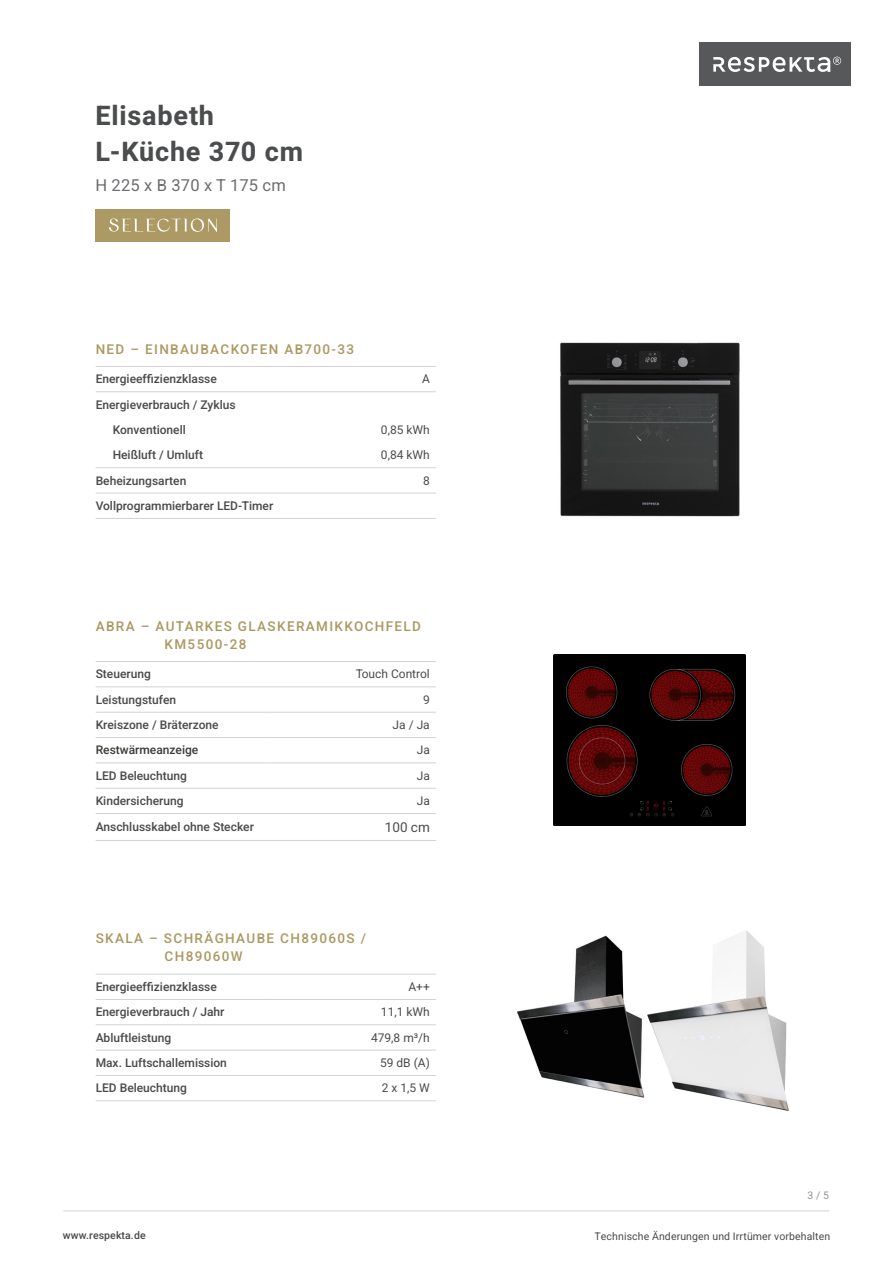
<style>
.page{position:relative;width:893px;height:1263px;background:#fff}
.page>*{position:absolute;margin:0;border:0;box-sizing:border-box;transform-origin:0 0}
.t1{font:27px "Heebo";letter-spacing:.03em;color:#4b4c4d}
.t2{font:16.5px "Heebo";letter-spacing:.01em;color:#6c6d70}
.t3{font:13.5px "Heebo";letter-spacing:.1em;color:#ad9963}
.t4{font:13.5px "Heebo";color:#4b4c4d}
.t5{font:12px "Heebo";color:#4b4c4d}
.t6{font:12px "Heebo";color:#3d3d3b}
.t7{font:10.5px "Heebo";letter-spacing:.01em;color:#4b4c4d}
.t8{font:10.5px "Heebo";color:#939598}
</style>
<div class="page">
<div style="left:699px;top:43px;width:151px;height:43px;background:#57585a"></div>
<svg style="left:713px;top:57px;width:128px;height:15px"></svg>
<hr style="left:63px;top:1210px;width:766px;height:1px;background:#d1d2d4">
<hr style="left:96px;top:366px;width:170px;height:1px;background:#d1d2d4">
<hr style="left:266px;top:366px;width:170px;height:1px;background:#d1d2d4">
<hr style="left:96px;top:391px;width:170px;height:1px;background:#d1d2d4">
<hr style="left:266px;top:391px;width:170px;height:1px;background:#d1d2d4">
<hr style="left:96px;top:467px;width:170px;height:1px;background:#d1d2d4">
<hr style="left:266px;top:467px;width:170px;height:1px;background:#d1d2d4">
<hr style="left:96px;top:493px;width:170px;height:1px;background:#d1d2d4">
<hr style="left:266px;top:493px;width:170px;height:1px;background:#d1d2d4">
<hr style="left:96px;top:518px;width:170px;height:1px;background:#d1d2d4">
<hr style="left:266px;top:518px;width:170px;height:1px;background:#d1d2d4">
<hr style="left:96px;top:661px;width:170px;height:1px;background:#d1d2d4">
<hr style="left:266px;top:661px;width:170px;height:1px;background:#d1d2d4">
<hr style="left:96px;top:686px;width:170px;height:1px;background:#d1d2d4">
<hr style="left:266px;top:686px;width:170px;height:1px;background:#d1d2d4">
<hr style="left:96px;top:712px;width:170px;height:1px;background:#d1d2d4">
<hr style="left:266px;top:712px;width:170px;height:1px;background:#d1d2d4">
<hr style="left:96px;top:737px;width:170px;height:1px;background:#d1d2d4">
<hr style="left:266px;top:737px;width:170px;height:1px;background:#d1d2d4">
<hr style="left:96px;top:762px;width:170px;height:1px;background:#d1d2d4">
<hr style="left:266px;top:762px;width:170px;height:1px;background:#d1d2d4">
<hr style="left:96px;top:788px;width:170px;height:1px;background:#d1d2d4">
<hr style="left:266px;top:788px;width:170px;height:1px;background:#d1d2d4">
<hr style="left:96px;top:813px;width:170px;height:1px;background:#d1d2d4">
<hr style="left:266px;top:813px;width:170px;height:1px;background:#d1d2d4">
<hr style="left:96px;top:840px;width:170px;height:1px;background:#d1d2d4">
<hr style="left:266px;top:840px;width:170px;height:1px;background:#d1d2d4">
<hr style="left:96px;top:974px;width:170px;height:1px;background:#d1d2d4">
<hr style="left:266px;top:974px;width:170px;height:1px;background:#d1d2d4">
<hr style="left:96px;top:999px;width:170px;height:1px;background:#d1d2d4">
<hr style="left:266px;top:999px;width:170px;height:1px;background:#d1d2d4">
<hr style="left:96px;top:1024px;width:170px;height:1px;background:#d1d2d4">
<hr style="left:266px;top:1024px;width:170px;height:1px;background:#d1d2d4">
<hr style="left:96px;top:1050px;width:170px;height:1px;background:#d1d2d4">
<hr style="left:266px;top:1050px;width:170px;height:1px;background:#d1d2d4">
<hr style="left:96px;top:1075px;width:170px;height:1px;background:#d1d2d4">
<hr style="left:266px;top:1075px;width:170px;height:1px;background:#d1d2d4">
<hr style="left:96px;top:1100px;width:170px;height:1px;background:#d1d2d4">
<hr style="left:266px;top:1100px;width:170px;height:1px;background:#d1d2d4">
<div style="left:96px;top:209px;width:134px;height:33px;background:#ad9963"></div>
<svg style="left:109px;top:218px;width:108px;height:14px"></svg>
<img style="left:553px;top:655px;width:193px;height:170px">
<img style="left:560px;top:342px;width:180px;height:175px">
<img style="left:517px;top:935px;width:128px;height:163px">
<img style="left:647px;top:930px;width:142px;height:181px">
<p class="t1" style="left:95px;top:97px;width:120px">Elisabeth</p>
<p class="t1" style="left:95px;top:133px;width:209px">L-Küche 370 cm</p>
<p class="t2" style="left:95px;top:174px;width:192px">H 225 x B 370 x T 175 cm</p>
<p class="t3" style="left:96px;top:339px;width:260px">NED – EINBAUBACKOFEN AB700-33</p>
<p class="t5" style="left:96px;top:371px;width:123px">Energieeffizienzklasse</p>
<p class="t5" style="left:422px;top:371px;width:9px">A</p>
<p class="t5" style="left:96px;top:396px;width:142px">Energieverbrauch / Zyklus</p>
<p class="t5" style="left:113px;top:421px;width:75px">Konventionell</p>
<p class="t5" style="left:381px;top:421px;width:50px">0,85 kWh</p>
<p class="t5" style="left:113px;top:447px;width:92px">Heißluft / Umluft</p>
<p class="t5" style="left:381px;top:447px;width:50px">0,84 kWh</p>
<p class="t5" style="left:96px;top:472px;width:92px">Beheizungsarten</p>
<p class="t5" style="left:423px;top:472px;width:8px">8</p>
<p class="t5" style="left:96px;top:497px;width:179px">Vollprogrammierbarer LED-Timer</p>
<p class="t3" style="left:96px;top:617px;width:327px">ABRA – AUTARKES GLASKERAMIKKOCHFELD</p>
<p class="t3" style="left:165px;top:635px;width:83px">KM5500-28</p>
<p class="t5" style="left:96px;top:666px;width:57px">Steuerung</p>
<p class="t5" style="left:356px;top:666px;width:76px">Touch Control</p>
<p class="t5" style="left:96px;top:691px;width:82px">Leistungstufen</p>
<p class="t5" style="left:423px;top:691px;width:8px">9</p>
<p class="t5" style="left:96px;top:716px;width:124px">Kreiszone / Bräterzone</p>
<p class="t5" style="left:393px;top:716px;width:39px">Ja / Ja</p>
<p class="t6" style="left:96px;top:742px;width:104px">Restwärmeanzeige</p>
<p class="t5" style="left:417px;top:742px;width:15px">Ja</p>
<p class="t5" style="left:96px;top:767px;width:93px">LED Beleuchtung</p>
<p class="t5" style="left:417px;top:767px;width:15px">Ja</p>
<p class="t5" style="left:96px;top:792px;width:89px">Kindersicherung</p>
<p class="t5" style="left:417px;top:792px;width:15px">Ja</p>
<p class="t5" style="left:96px;top:818px;width:160px">Anschlusskabel ohne Stecker</p>
<p class="t4" style="left:385px;top:818px;width:47px">100 cm</p>
<p class="t3" style="left:96px;top:929px;width:272px">SKALA – SCHRÄGHAUBE CH89060S /</p>
<p class="t3" style="left:165px;top:947px;width:80px">CH89060W</p>
<p class="t5" style="left:96px;top:978px;width:123px">Energieeffizienzklasse</p>
<p class="t5" style="left:408px;top:978px;width:23px">A++</p>
<p class="t5" style="left:96px;top:1004px;width:130px">Energieverbrauch / Jahr</p>
<p class="t5" style="left:381px;top:1004px;width:50px">11,1 kWh</p>
<p class="t5" style="left:96px;top:1029px;width:77px">Abluftleistung</p>
<p class="t5" style="left:371px;top:1029px;width:60px">479,8 m³/h</p>
<p class="t5" style="left:96px;top:1054px;width:133px">Max. Luftschallemission</p>
<p class="t5" style="left:380px;top:1054px;width:51px">59 dB (A)</p>
<p class="t5" style="left:96px;top:1080px;width:93px">LED Beleuchtung</p>
<p class="t5" style="left:382px;top:1080px;width:50px">2 x 1,5 W</p>
<p class="t8" style="left:807px;top:1188px;width:23px">3 / 5</p>
<p class="t7" style="left:63px;top:1228px;width:84px">www.respekta.de</p>
<p class="t7" style="left:595px;top:1228px;width:237px">Technische Änderungen und Irrtümer vorbehalten</p>
</div>
